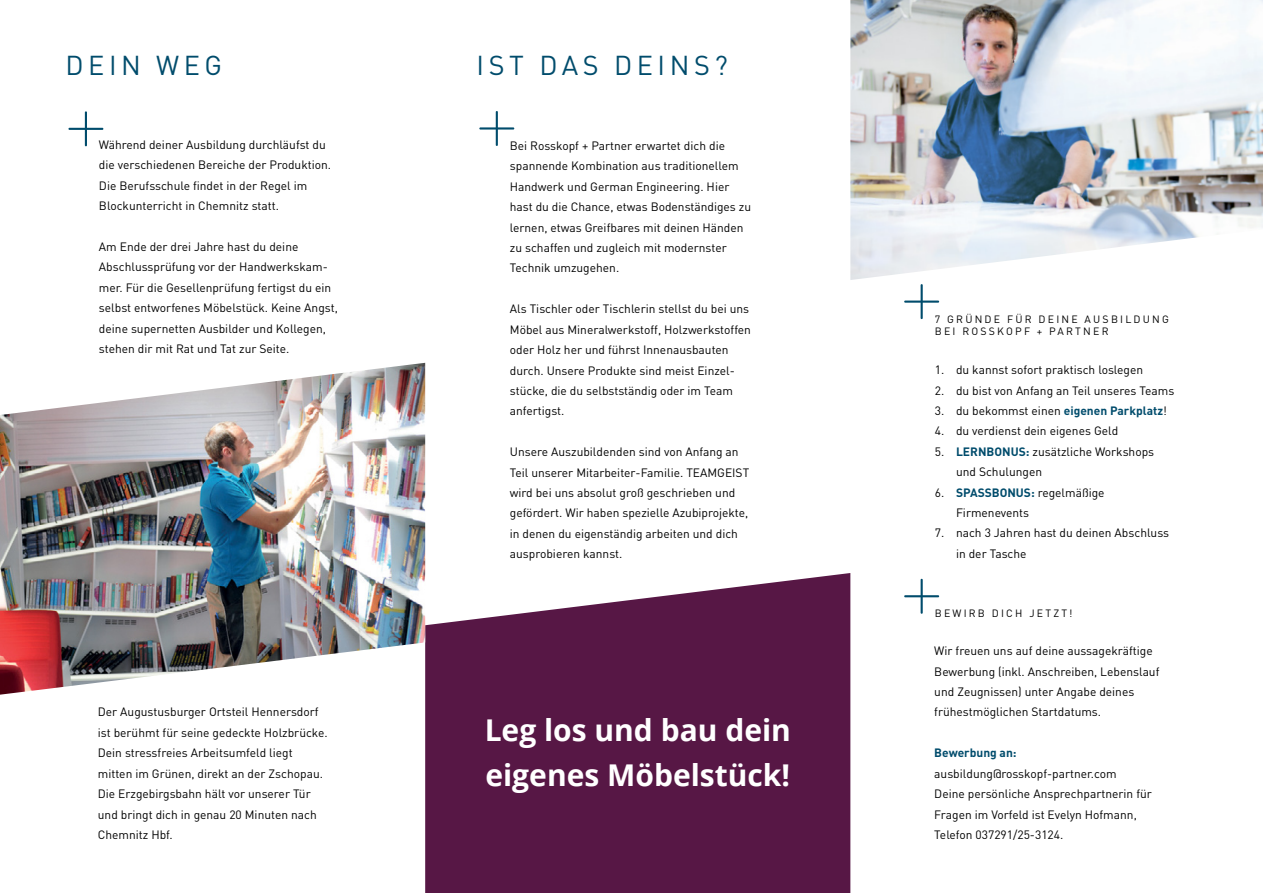
<style>
.page{position:relative;width:1263px;height:893px;background:#fff}
.page>*{position:absolute;margin:0;border:0;box-sizing:border-box;transform-origin:0 0}
.t1{font:700 30px/45px "Open Sans";color:#fff}
.t2{font:27px "DIN Pro";letter-spacing:.17em;color:#004c6c}
.t3{font:12px/20.4px "DIN Pro";color:#000}
.t4{font:700 12px "DIN Pro";color:#004c6c}
.t5{font:10.5px/12.6px "DIN Pro";letter-spacing:.21em;color:#000}
.s1{font-weight:700;color:#004c6c}
</style>
<div class="page">
<svg style="left:479px;top:111px;width:35px;height:35px"></svg>
<svg style="left:68px;top:111px;width:35px;height:35px"></svg>
<svg style="left:425px;top:573px;width:425px;height:319px;background:#642a54"></svg>
<svg style="left:904px;top:578px;width:35px;height:35px"></svg>
<svg style="left:904px;top:284px;width:35px;height:35px"></svg>
<img style="left:850px;top:0;width:413px;height:280px">
<img style="left:0;top:363px;width:425px;height:331px">
<h2 class="t2" style="left:66px;top:47px;width:158px">DEIN WEG</h2>
<p class="t3" style="left:99px;top:134px;width:234px">Während deiner Ausbildung durchläufst du die verschiedenen Bereiche der Produktion.<br>Die Berufsschule findet in der Regel im Blockunterricht in Chemnitz statt.</p>
<p class="t3" style="left:99px;top:236px;width:240px">Am Ende der drei Jahre hast du deine Abschlussprüfung vor der Handwerkskam&shy;mer. Für die Gesellenprüfung fertigst du ein selbst entworfenes Möbelstück. Keine Angst, deine supernetten Ausbilder und Kollegen, stehen dir mit Rat und Tat zur Seite.</p>
<p class="t3" style="left:98px;top:701px;width:231px">Der Augustusburger Ortsteil Hennersdorf ist berühmt für seine gedeckte Holzbrücke.<br>Dein stressfreies Arbeitsumfeld liegt mitten im Grünen, direkt an der Zschopau.<br>Die Erzgebirgsbahn hält vor unserer Tür und bringt dich in genau 20 Minuten nach Chemnitz Hbf.</p>
<h2 class="t2" style="left:477px;top:47px;width:253px">IST DAS DEINS?</h2>
<p class="t3" style="left:510px;top:135px;width:243px">Bei Rosskopf + Partner erwartet dich die spannende Kombination aus traditionellem Handwerk und German Engineering. Hier hast du die Chance, etwas Bodenständiges zu lernen, etwas Greifbares mit deinen Händen zu schaffen und zugleich mit modernster Technik umzugehen.</p>
<p class="t3" style="left:510px;top:298px;width:243px">Als Tischler oder Tischlerin stellst du bei uns Möbel aus Mineralwerkstoff, Holzwerkstoffen oder Holz her und führst Innenausbauten durch. Unsere Produkte sind meist Einzel&shy;stücke, die du selbstständig oder im Team anfertigst.</p>
<p class="t3" style="left:510px;top:441px;width:241px">Unsere Auszubildenden sind von Anfang an Teil unserer Mitarbeiter-Familie. TEAMGEIST wird bei uns absolut groß geschrieben und gefördert. Wir haben spezielle Azubiprojekte, in denen du eigenständig arbeiten und dich ausprobieren kannst.</p>
<h1 class="t1" style="left:485px;top:706px;width:308px">Leg los und bau dein eigenes Möbelstück!</h1>
<p class="t5" style="left:935px;top:312px;width:236px">7 GRÜNDE FÜR DEINE AUSBILDUNG<br>BEI ROSSKOPF + PARTNER</p>
<p class="t3" style="left:935px;top:359px;width:210px">1. du kannst sofort praktisch loslegen</p>
<p class="t3" style="left:935px;top:379px;width:241px">2. du bist von Anfang an Teil unseres Teams</p>
<p class="t3" style="left:935px;top:400px;width:234px">3. du bekommst einen <span class="s1">eigenen Parkplatz</span>!</p>
<p class="t3" style="left:935px;top:420px;width:185px">4. du verdienst dein eigenes Geld</p>
<p class="t3" style="left:956px;top:440px;width:200px;text-indent:-21px">5. <span class="s1">LERNBONUS:</span> zusätzliche Workshops und Schulungen</p>
<p class="t3" style="left:956px;top:481px;width:150px;text-indent:-21px">6. <span class="s1">SPASSBONUS:</span> regelmäßige<br>Firmenevents</p>
<p class="t3" style="left:956px;top:522px;width:215px;text-indent:-21px">7. nach 3 Jahren hast du deinen Abschluss in der Tasche</p>
<p class="t5" style="left:935px;top:606px;width:139px">BEWIRB DICH JETZT!</p>
<p class="t3" style="left:934px;top:640px;width:227px">Wir freuen uns auf deine aussagekräftige Bewerbung (inkl. Anschreiben, Lebenslauf und Zeugnissen) unter Angabe deines frühestmöglichen Startdatums.</p>
<p class="t4" style="left:934px;top:744px;width:84px">Bewerbung an:</p>
<p class="t3" style="left:934px;top:762px;width:219px">ausbildung@rosskopf-partner.com<br>Deine persönliche Ansprechpartnerin für Fragen im Vorfeld ist Evelyn Hofmann, Telefon 037291/25-3124.</p>
</div>
